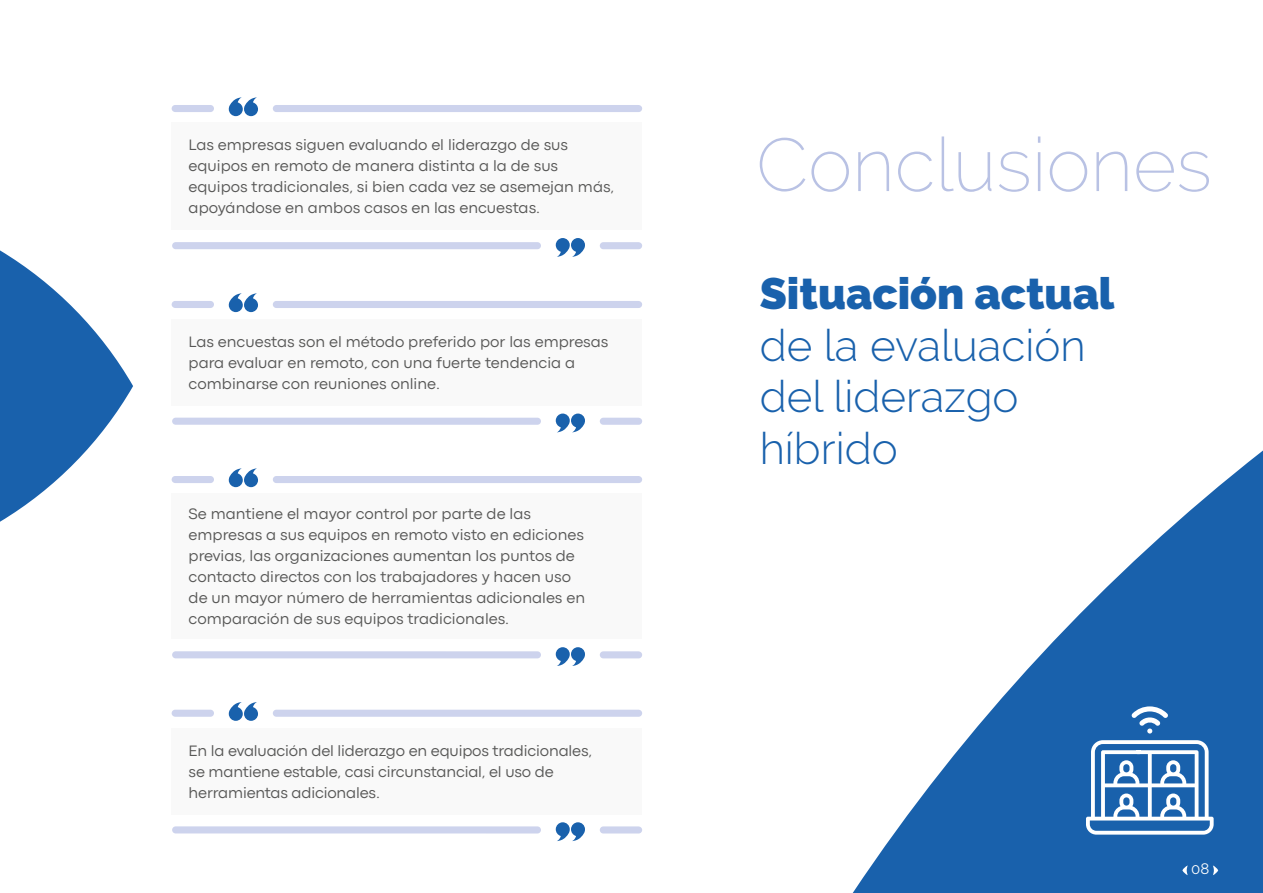
<style>
.page{position:relative;width:1263px;height:893px;background:#fff}
.page>*{position:absolute;margin:0;border:0;box-sizing:border-box;transform-origin:0 0}
.t1{font:200 74.7px "Raleway";color:#b9c2e4}
.t2{font:300 43.95px/51.8px "Raleway";color:#1961ac}
.t3{font:900 43.95px "Raleway";color:#1961ac}
.t4{font:15.75px/21px "Codec Pro News";color:#575756}
.t5{font:15px "Raleway";color:#fff}
</style>
<div class="page">
<svg style="left:853px;top:450px;width:410px;height:443px;fill:#1961ac"></svg>
<div style="left:172px;top:123px;width:470px;height:107px;background:#f9f9f9"></div>
<svg style="left:556px;top:238px;width:29px;height:19px"></svg>
<div style="left:172px;top:242px;width:369px;height:7px;background:#cdd3ed;border-radius:4px"></div>
<svg style="left:600px;top:242px;width:42px;height:7px"></svg>
<svg style="left:229px;top:97px;width:29px;height:19px"></svg>
<div style="left:273px;top:105px;width:369px;height:7px;background:#cdd3ed"></div>
<svg style="left:171px;top:105px;width:43px;height:7px"></svg>
<div style="left:172px;top:319px;width:470px;height:87px;background:#f9f9f9"></div>
<svg style="left:556px;top:413px;width:29px;height:19px"></svg>
<div style="left:172px;top:418px;width:369px;height:7px;background:#cdd3ed;border-radius:4px"></div>
<svg style="left:600px;top:418px;width:42px;height:7px"></svg>
<svg style="left:229px;top:293px;width:29px;height:19px"></svg>
<div style="left:273px;top:301px;width:369px;height:7px;background:#cdd3ed"></div>
<svg style="left:171px;top:301px;width:43px;height:7px"></svg>
<div style="left:172px;top:728px;width:470px;height:87px;background:#f9f9f9"></div>
<svg style="left:556px;top:822px;width:29px;height:19px"></svg>
<div style="left:172px;top:826px;width:369px;height:7px;background:#cdd3ed;border-radius:4px"></div>
<svg style="left:600px;top:826px;width:42px;height:7px"></svg>
<svg style="left:229px;top:702px;width:29px;height:19px"></svg>
<svg style="left:273px;top:710px;width:369px;height:7px;background:#ced4ed"></svg>
<svg style="left:171px;top:710px;width:43px;height:7px"></svg>
<div style="left:172px;top:493px;width:470px;height:146px;background:#f9f9f9"></div>
<svg style="left:556px;top:647px;width:29px;height:19px"></svg>
<div style="left:172px;top:651px;width:369px;height:7px;background:#cdd3ed;border-radius:4px"></div>
<svg style="left:600px;top:651px;width:42px;height:7px"></svg>
<svg style="left:229px;top:468px;width:29px;height:19px"></svg>
<div style="left:273px;top:476px;width:369px;height:7px;background:#cdd3ed"></div>
<svg style="left:171px;top:476px;width:43px;height:7px"></svg>
<svg style="left:0;top:250px;width:133px;height:272px"></svg>
<svg style="left:1086px;top:740px;width:127px;height:95px"></svg>
<svg style="left:1131px;top:706px;width:37px;height:27px"></svg>
<svg style="left:1213px;top:865px;width:5px;height:10px"></svg>
<svg style="left:1182px;top:865px;width:6px;height:10px"></svg>
<p class="t4" style="left:189px;top:134px;width:427px">Las empresas siguen evaluando el liderazgo de sus equipos en remoto de manera distinta a la de sus equipos tradicionales, si bien cada vez se asemejan más, apoyándose en ambos casos en las encuestas.</p>
<p class="t4" style="left:189px;top:331px;width:421px">Las encuestas son el método preferido por las empresas para evaluar en remoto, con una fuerte tendencia a combinarse con reuniones online.</p>
<p class="t4" style="left:189px;top:503px;width:398px">Se mantiene el mayor control por parte de las empresas a sus equipos en remoto visto en ediciones previas, las organizaciones aumentan los puntos de contacto directos con los trabajadores y hacen uso de un mayor número de herramientas adicionales en comparación de sus equipos tradicionales.</p>
<p class="t4" style="left:189px;top:740px;width:405px">En la evaluación del liderazgo en equipos tradicionales, se mantiene estable, casi circunstancial, el uso de herramientas adicionales.</p>
<h1 class="t1" style="left:756px;top:121px;width:457px">Conclusiones</h1>
<h2 class="t3" style="left:760px;top:268px;width:356px">Situación actual</h2>
<h2 class="t2" style="left:760px;top:319px;width:327px">de la evaluación del liderazgo híbrido</h2>
<p class="t5" style="left:1191px;top:860px;width:20px">08</p>
</div>
